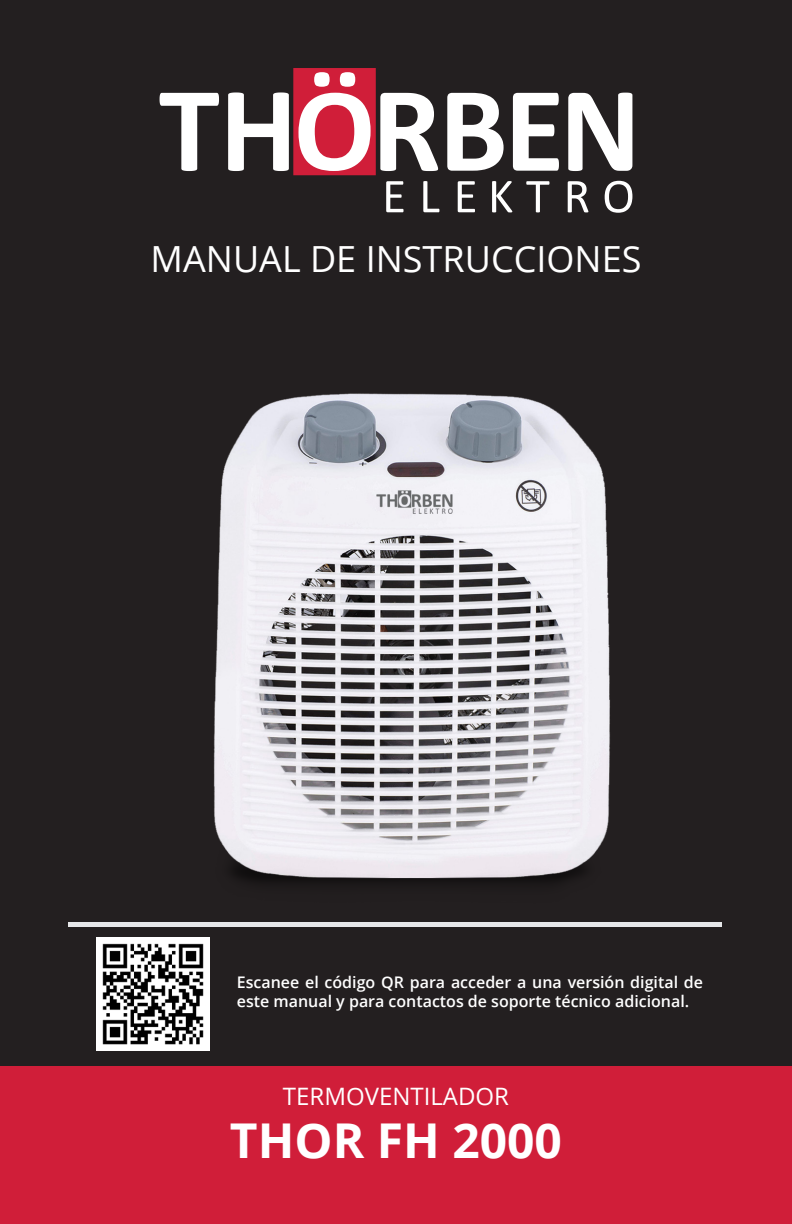
<style>
.page{position:relative;width:792px;height:1224px;background:#231f20}
.page>*{position:absolute;margin:0;border:0;box-sizing:border-box;transform-origin:0 0}
.t1{font:700 48px "Open Sans";color:#fff}
.t2{font:36px "Open Sans";color:#fff}
.t3{font:24px "Open Sans";color:#fff}
.t4{font:600 16px/19.2px "Open Sans";color:#fff}
</style>
<div class="page">
<img style="left:105px;top:393px;width:612px;height:530px">
<svg style="left:386px;top:181px;width:18px;height:31px"></svg>
<svg style="left:423px;top:181px;width:16px;height:31px"></svg>
<svg style="left:458px;top:181px;width:17px;height:31px"></svg>
<svg style="left:492px;top:181px;width:20px;height:31px"></svg>
<svg style="left:526px;top:181px;width:24px;height:31px"></svg>
<svg style="left:568px;top:181px;width:20px;height:31px"></svg>
<svg style="left:605px;top:181px;width:27px;height:32px"></svg>
<svg style="left:160px;top:93px;width:59px;height:78px"></svg>
<svg style="left:447px;top:93px;width:57px;height:78px"></svg>
<svg style="left:513px;top:93px;width:46px;height:78px"></svg>
<svg style="left:568px;top:93px;width:64px;height:78px"></svg>
<svg style="left:228px;top:68px;width:210px;height:107px"></svg>
<div style="left:0;top:1066px;width:792px;height:158px;background:#d01e39"></div>
<img style="left:96px;top:938px;width:114px;height:113px">
<hr style="left:68px;top:923px;width:654px;height:4px;background:#e6e7e9">
<h2 class="t2" style="left:151px;top:235px;width:492px">MANUAL DE INSTRUCCIONES</h2>
<p class="t4" style="left:237px;top:972px;width:468px">Escanee el código QR para acceder a una versión digital de este manual y para contactos de soporte técnico adicional.</p>
<h3 class="t3" style="left:283px;top:1080px;width:228px">TERMOVENTILADOR</h3>
<h1 class="t1" style="left:230px;top:1107px;width:334px">THOR FH 2000</h1>
</div>
